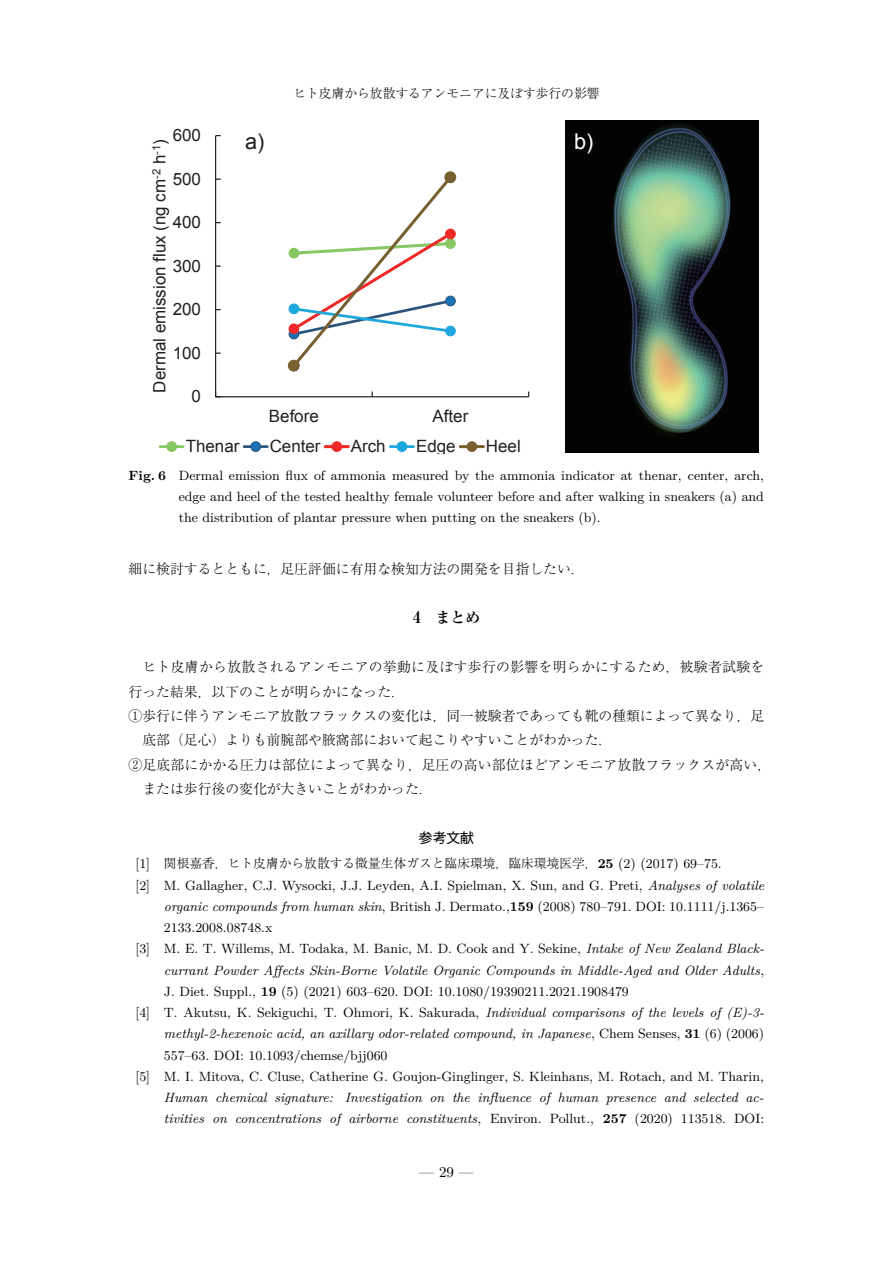
<style>
.page{position:relative;width:893px;height:1263px;background:#fff}
.page>*{position:absolute;margin:0;border:0;box-sizing:border-box;transform-origin:0 0}
.t1{font:21.75px "Arial";color:#231f20}
.t2{font:21.75px "Arial";color:#fff}
.t3{font:16.95px "Arial";color:#231f20}
.t4{font:15px "LM Roman 10";color:#000}
.t5{font:700 14.85px "Ryumin Pr 6 N";color:#000}
.t6{font:300 13.8px "Ryumin Pr 6 N";color:#000}
.t7{font:300 13.8px "Ryumin Pr 6 N";letter-spacing:.025em;color:#000}
.t8{font:13.8px "Gothic MB101 Pr 6 N";color:#000}
.t9{font:13.5px/21.3px "LM Roman 9";color:#000;text-align:justify}
.t10{font:italic 13.5px/21.3px "LM Roman 9";color:#000}
.t11{font:300 12.75px "Ryumin Pr 6 N";color:#000}
.t12{font:11.25px "Arial";color:#231f20}
.s1{font-size:16.95px}
.s2{font-weight:700}
.s3{font-size:16.05px}
.s4{font-family:"LM Roman 9";font-weight:400;font-size:13.5px}
.s5{font-family:"LM Roman 9";font-weight:700;font-size:13.5px}
.s6{font-style:italic}
.s7{font-style:normal}
.s8{font-weight:700;font-style:normal}
</style>
<div class="page">
<svg style="left:158px;top:135px;width:372px;height:317px"></svg>
<img style="left:565px;top:120px;width:194px;height:332px">
<p class="t3" style="left:173px;top:124px;width:30px">600</p>
<p class="t12" style="left:149px;top:179px;width:41px;rotate:-90deg">-2 <span class="s1">h</span>-1<span class="s1">)</span></p>
<p class="t3" style="left:173px;top:167px;width:30px">500</p>
<p class="t3" style="left:148px;top:393px;width:215px;rotate:-90deg">D mr e mel a no i ss i xu l f gn ( mc</p>
<p class="t3" style="left:173px;top:211px;width:30px">400</p>
<p class="t3" style="left:173px;top:255px;width:30px">300</p>
<p class="t3" style="left:173px;top:298px;width:30px">200</p>
<p class="t3" style="left:173px;top:342px;width:30px">100</p>
<p class="t3" style="left:192px;top:385px;width:11px">0</p>
<p class="t11" style="left:293px;top:87px;width:308px">ヒト皮膚から放散するアンモニアに及ぼす歩行の影響</p>
<h1 class="t1" style="left:245px;top:127px;width:21px">a)</h1>
<h1 class="t2" style="left:574px;top:127px;width:21px">b)</h1>
<p class="t3" style="left:269px;top:405px;width:51px">Before</p>
<p class="t3" style="left:433px;top:405px;width:37px">After</p>
<p class="t3" style="left:186px;top:435px;width:55px">Thenar</p>
<p class="t3" style="left:270px;top:435px;width:52px">Center</p>
<p class="t3" style="left:351px;top:435px;width:36px">Arch</p>
<p class="t3" style="left:416px;top:435px;width:41px">Edge</p>
<p class="t3" style="left:486px;top:435px;width:36px">Heel</p>
<p class="t9" style="left:179px;top:466px;width:587px;text-indent:-50px"><span class="s2">Fig. 6</span> Dermal emission flux of ammonia measured by the ammonia indicator at thenar, center, arch, edge and heel of the tested healthy female volunteer before and after walking in sneakers (a) and the distribution of plantar pressure when putting on the sneakers (b).</p>
<p class="t6" style="left:129px;top:562px;width:458px">細に検討するとともに，足圧評価に有用な検知方法の開発を目指したい．</p>
<p class="t5" style="left:413px;top:610px;width:69px"><span class="s3">4</span> まとめ</p>
<p class="t7" style="left:142px;top:660px;width:623px">ヒト皮膚から放散されるアンモニアの挙動に及ぼす歩行の影響を明らかにするため，被験者試験を</p>
<p class="t6" style="left:129px;top:684px;width:278px">行った結果，以下のことが明らかになった．</p>
<p class="t6" style="left:129px;top:709px;width:637px">①歩行に伴うアンモニア放散フラックスの変化は，同一被験者であっても靴の種類によって異なり，足</p>
<p class="t6" style="left:142px;top:733px;width:471px">底部（足心）よりも前腕部や腋窩部において起こりやすいことがわかった．</p>
<p class="t6" style="left:129px;top:758px;width:644px">②足底部にかかる圧力は部位によって異なり，足圧の高い部位ほどアンモニア放散フラックスが高い，</p>
<p class="t6" style="left:142px;top:782px;width:292px">または歩行後の変化が大きいことがわかった．</p>
<p class="t8" style="left:419px;top:831px;width:57px">参考文献</p>
<p class="t11" style="left:136px;top:857px;width:588px"><span class="s4">[1]</span> 関根嘉香，ヒト皮膚から放散する微量生体ガスと臨床環境，臨床環境医学，<span class="s5">25</span> <span class="s4">(2) (2017) 69–75.</span></p>
<p class="t9" style="left:136px;top:875px;width:630px">[2] M. Gallagher, C.J. Wysocki, J.J. Leyden, A.I. Spielman, X. Sun, and G. Preti, <span class="s6">Analyses of volatile</span></p>
<p class="t9" style="left:164px;top:897px;width:602px"><span class="s6">organic compounds from human skin</span>, British J. Dermato.,<span class="s2">159</span> (2008) 780–791. DOI: 10.1111/j.1365–</p>
<p class="t9" style="left:164px;top:918px;width:110px">2133.2008.08748.x</p>
<p class="t9" style="left:136px;top:939px;width:630px">[3] M. E. T. Willems, M. Todaka, M. Banic, M. D. Cook and Y. Sekine, <span class="s6">Intake of New Zealand Black-</span></p>
<p class="t10" style="left:164px;top:960px;width:602px">currant Powder Affects Skin-Borne Volatile Organic Compounds in Middle-Aged and Older Adults<span class="s7">,</span></p>
<p class="t9" style="left:164px;top:982px;width:466px">J. Diet. Suppl., <span class="s2">19</span> (5) (2021) 603–620. DOI: 10.1080/19390211.2021.1908479</p>
<p class="t9" style="left:136px;top:1003px;width:630px">[4] T. Akutsu, K. Sekiguchi, T. Ohmori, K. Sakurada, <span class="s6">Individual comparisons of the levels of (E)-3-</span></p>
<p class="t10" style="left:164px;top:1024px;width:602px">methyl-2-hexenoic acid, an axillary odor-related compound, in Japanese<span class="s7">, Chem Senses,</span> <span class="s8">31</span> <span class="s7">(6) (2006)</span></p>
<p class="t9" style="left:164px;top:1045px;width:225px">557–63. DOI: 10.1093/chemse/bjj060</p>
<p class="t9" style="left:136px;top:1067px;width:630px">[5] M. I. Mitova, C. Cluse, Catherine G. Goujon-Ginglinger, S. Kleinhans, M. Rotach, and M. Tharin,</p>
<p class="t10" style="left:164px;top:1088px;width:602px">Human chemical signature: Investigation on the influence of human presence and selected ac&shy;tivities on concentrations of airborne constituents<span class="s7">, Environ. Pollut.,</span> <span class="s8">257</span> <span class="s7">(2020) 113518. DOI:</span></p>
<p class="t4" style="left:419px;top:1167px;width:56px">—29—</p>
</div>
